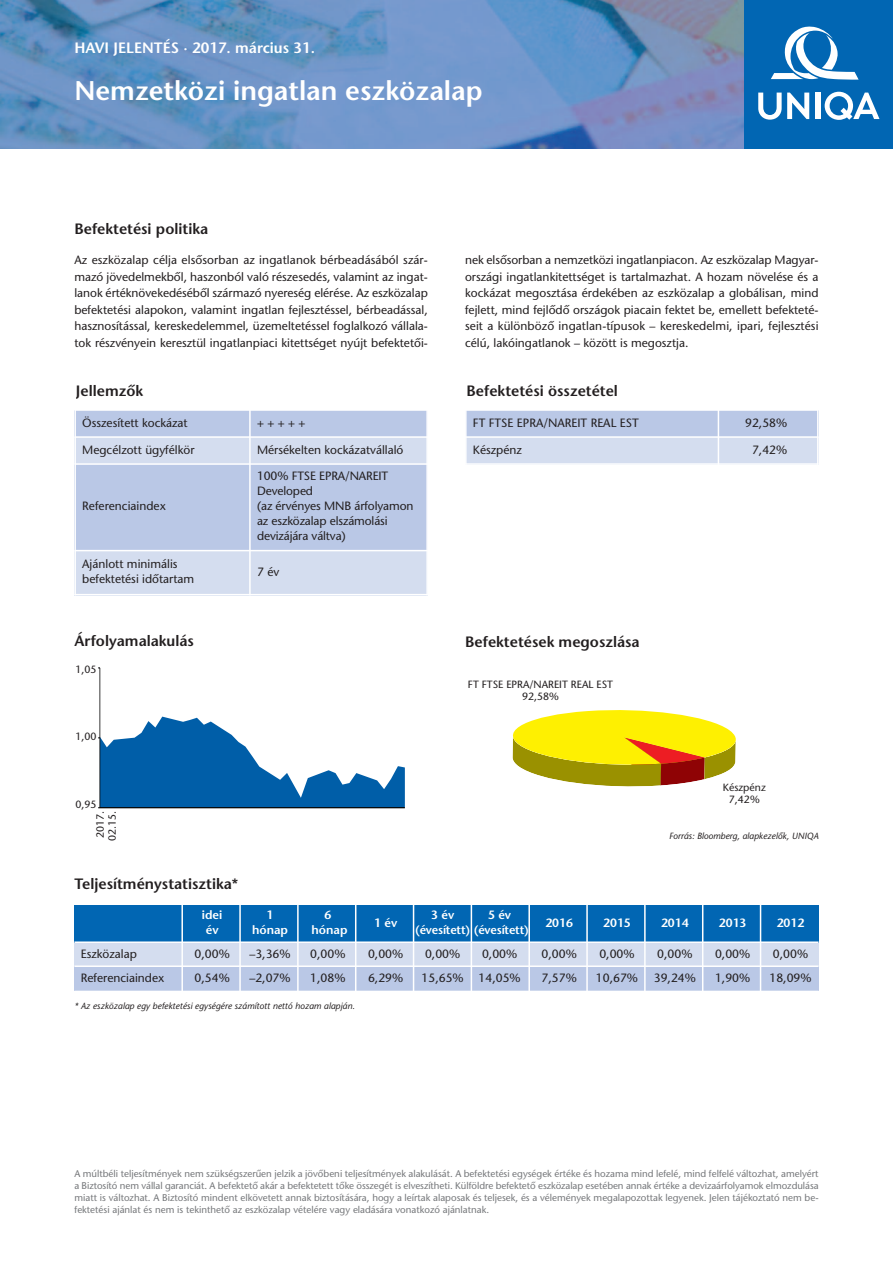
<style>
.page{position:relative;width:893px;height:1263px;background:#fff}
.page>*{position:absolute;margin:0;border:0;box-sizing:border-box;transform-origin:0 0}
.t1{font:27px "ITC Stone Sans M Semi";color:#fff}
.t2{font:15px "ITC Stone Sans M Semi";color:#231f20}
.t3{font:15px "ITC Stone Sans M Semi";color:#fff}
.t4{font:12px/16.5px "ITC Stone Sans M";color:#231f20;text-align:justify}
.t5{font:12px "ITC Stone Sans M Semi";color:#fff}
.t6{font:10.5px/12px "ITC Stone Sans M";color:#231f20;text-align:center}
.t7{font:9.75px/12px "ITC Stone Sans M";color:#76787b;text-align:justify}
.t8{font:italic 9px "ITC Stone Sans M";color:#231f20}
</style>
<div class="page">
<img style="left:0;top:0;width:744px;height:149px">
<div style="left:744px;top:0;width:149px;height:149px;background:#0166b3"></div>
<svg style="left:758px;top:93px;width:51px;height:27px"></svg>
<div style="left:815px;top:93px;width:5px;height:26px;background:#fff"></div>
<svg style="left:825px;top:92px;width:54px;height:28px"></svg>
<svg style="left:771px;top:27px;width:88px;height:53px"></svg>
<div style="left:74px;top:410px;width:176px;height:27px;background:#bac8e6"></div>
<div style="left:250px;top:410px;width:177px;height:27px;background:#bac8e6"></div>
<div style="left:74px;top:437px;width:176px;height:27px;background:#d4ddef"></div>
<div style="left:250px;top:437px;width:177px;height:27px;background:#d4ddef"></div>
<div style="left:74px;top:464px;width:176px;height:87px;background:#bac8e6"></div>
<div style="left:250px;top:464px;width:177px;height:87px;background:#bac8e6"></div>
<div style="left:74px;top:551px;width:176px;height:44px;background:#d4ddef"></div>
<div style="left:250px;top:551px;width:177px;height:44px;background:#d4ddef"></div>
<hr style="left:74px;top:382px;width:2px;height:213px;background:#fff">
<hr style="left:249px;top:409px;width:2px;height:186px;background:#fff">
<hr style="left:426px;top:382px;width:2px;height:213px;background:#fff">
<hr style="left:74px;top:409px;width:354px;height:2px;background:#fff">
<hr style="left:74px;top:436px;width:354px;height:2px;background:#fff">
<hr style="left:74px;top:463px;width:354px;height:2px;background:#fff">
<hr style="left:74px;top:550px;width:354px;height:1px;background:#fff">
<hr style="left:74px;top:594px;width:354px;height:1px;background:#fff">
<hr style="left:99px;top:668px;width:1px;height:140px;background:#000">
<svg style="left:98px;top:717px;width:307px;height:91px"></svg>
<hr style="left:100px;top:807px;width:305px;height:1px;background:#000">
<svg style="left:513px;top:710px;width:223px;height:76px;background:#e0c72a"></svg>
<div style="left:74px;top:941px;width:745px;height:24px;background:#d4ddef"></div>
<div style="left:74px;top:966px;width:745px;height:24px;background:#bac8e6"></div>
<div style="left:74px;top:905px;width:745px;height:38px;background:#0166b3"></div>
<hr style="left:74px;top:941px;width:745px;height:2px;background:#fff">
<hr style="left:74px;top:965px;width:745px;height:2px;background:#fff">
<hr style="left:181px;top:905px;width:2px;height:86px;background:#fff">
<hr style="left:239px;top:905px;width:2px;height:86px;background:#fff">
<hr style="left:297px;top:905px;width:2px;height:86px;background:#fff">
<hr style="left:355px;top:905px;width:1px;height:86px;background:#fff">
<hr style="left:413px;top:905px;width:1px;height:86px;background:#fff">
<hr style="left:471px;top:905px;width:1px;height:86px;background:#fff">
<hr style="left:528px;top:905px;width:2px;height:86px;background:#fff">
<hr style="left:586px;top:905px;width:2px;height:86px;background:#fff">
<hr style="left:644px;top:905px;width:2px;height:86px;background:#fff">
<hr style="left:702px;top:905px;width:1px;height:86px;background:#fff">
<hr style="left:760px;top:905px;width:1px;height:86px;background:#fff">
<div style="left:465px;top:410px;width:253px;height:27px;background:#bac8e6"></div>
<div style="left:718px;top:410px;width:101px;height:27px;background:#bac8e6"></div>
<div style="left:465px;top:437px;width:253px;height:28px;background:#d4ddef"></div>
<div style="left:718px;top:437px;width:101px;height:28px;background:#d4ddef"></div>
<hr style="left:465px;top:382px;width:2px;height:83px;background:#fff">
<hr style="left:718px;top:409px;width:1px;height:56px;background:#fff">
<hr style="left:817px;top:382px;width:2px;height:83px;background:#fff">
<hr style="left:465px;top:409px;width:354px;height:2px;background:#fff">
<hr style="left:465px;top:436px;width:354px;height:2px;background:#fff">
<hr style="left:465px;top:463px;width:354px;height:2px;background:#fff">
<p class="t3" style="left:74px;top:42px;width:242px">HAVI JELENTÉS · 2017. március 31.</p>
<h1 class="t1" style="left:74px;top:81px;width:410px">Nemzetközi ingatlan eszközalap</h1>
<p class="t2" style="left:74px;top:223px;width:135px">Befektetési politika</p>
<p class="t4" style="left:74px;top:253px;width:355px">Az eszközalap célja elsősorban az ingatlanok bérbeadásából szár&shy;mazó jövedelmekből, haszonból való részesedés, valamint az ingat&shy;lanok értéknövekedéséből származó nyereség elérése. Az eszközalap befektetési alapokon, valamint ingatlan fejlesztéssel, bérbeadással, hasznosítással, kereskedelemmel, üzemeltetéssel foglalkozó vállala&shy;tok részvényein keresztül ingatlanpiaci kitettséget nyújt befektetői-</p>
<p class="t4" style="left:465px;top:253px;width:355px">nek elsősorban a nemzetközi ingatlanpiacon. Az eszközalap Magyar&shy;országi ingatlankitettséget is tartalmazhat. A hozam növelése és a kockázat megosztása érdekében az eszközalap a globálisan, mind fejlett, mind fejlődő országok piacain fektet be, emellett befekteté&shy;seit a különböző ingatlan-típusok – kereskedelmi, ipari, fejlesztési célú, lakóingatlanok – között is megosztja.</p>
<p class="t2" style="left:76px;top:385px;width:69px">Jellemzők</p>
<p class="t4" style="left:82px;top:415px;width:107px">Összesített kockázat</p>
<p class="t4" style="left:257px;top:415px;width:50px">+++++</p>
<p class="t4" style="left:82px;top:442px;width:114px">Megcélzott ügyfélkör</p>
<p class="t4" style="left:257px;top:442px;width:148px">Mérsékelten kockázatvállaló</p>
<p class="t2" style="left:467px;top:385px;width:153px">Befektetési összetétel</p>
<p class="t4" style="left:473px;top:415px;width:167px">FT FTSE EPRA/NAREIT REAL EST</p>
<p class="t4" style="left:745px;top:415px;width:44px">92,58%</p>
<p class="t4" style="left:473px;top:442px;width:50px">Készpénz</p>
<p class="t4" style="left:752px;top:442px;width:37px">7,42%</p>
<p class="t4" style="left:82px;top:499px;width:85px">Referenciaindex</p>
<p class="t4" style="left:257px;top:470px;width:158px;line-height:15px;text-align:left">100% FTSE EPRA/NAREIT<br>Developed<br>(az érvényes MNB árfolyamon az eszközalap elszámolási devizájára váltva)</p>
<p class="t4" style="left:82px;top:558px;width:114px;line-height:15px">Ajánlott minimális befektetési időtartam</p>
<p class="t4" style="left:257px;top:565px;width:24px">7 év</p>
<p class="t2" style="left:74px;top:635px;width:121px">Árfolyamalakulás</p>
<p class="t6" style="left:75px;top:664px;width:23px">1,05</p>
<p class="t6" style="left:75px;top:732px;width:23px">1,00</p>
<p class="t6" style="left:75px;top:799px;width:23px">0,95</p>
<p class="t6" style="left:96px;top:841px;width:32px;text-align:left;rotate:-90deg">2017.<br>02.15.</p>
<p class="t2" style="left:74px;top:878px;width:165px">Teljesítménystatisztika*</p>
<p class="t2" style="left:465px;top:636px;width:176px">Befektetések megoszlása</p>
<p class="t6" style="left:468px;top:679px;width:147px">FT FTSE EPRA/NAREIT REAL EST<br>92,58%</p>
<p class="t6" style="left:723px;top:783px;width:44px">Készpénz<br>7,42%</p>
<p class="t8" style="left:669px;top:833px;width:151px">Forrás: Bloomberg, alapkezelők, UNIQA</p>
<p class="t5" style="left:202px;top:911px;width:22px">idei</p>
<p class="t5" style="left:267px;top:911px;width:8px">1</p>
<p class="t5" style="left:324px;top:911px;width:8px">6</p>
<p class="t5" style="left:431px;top:911px;width:25px">3 év</p>
<p class="t5" style="left:488px;top:911px;width:25px">5 év</p>
<p class="t5" style="left:206px;top:926px;width:14px">év</p>
<p class="t5" style="left:252px;top:926px;width:38px">hónap</p>
<p class="t5" style="left:312px;top:926px;width:38px">hónap</p>
<p class="t5" style="left:374px;top:918px;width:25px">1 év</p>
<p class="t5" style="left:415px;top:926px;width:115px">(évesített) (évesített)</p>
<p class="t5" style="left:545px;top:918px;width:29px">2016</p>
<p class="t5" style="left:603px;top:918px;width:29px">2015</p>
<p class="t5" style="left:661px;top:918px;width:29px">2014</p>
<p class="t5" style="left:719px;top:918px;width:29px">2013</p>
<p class="t5" style="left:777px;top:918px;width:29px">2012</p>
<p class="t4" style="left:81px;top:947px;width:58px">Eszközalap</p>
<p class="t4" style="left:195px;top:947px;width:37px">0,00%</p>
<p class="t4" style="left:249px;top:947px;width:43px">–3,36%</p>
<p class="t4" style="left:310px;top:947px;width:37px">0,00%</p>
<p class="t4" style="left:368px;top:947px;width:37px">0,00%</p>
<p class="t4" style="left:425px;top:947px;width:37px">0,00%</p>
<p class="t4" style="left:482px;top:947px;width:37px">0,00%</p>
<p class="t4" style="left:542px;top:947px;width:37px">0,00%</p>
<p class="t4" style="left:599px;top:947px;width:37px">0,00%</p>
<p class="t4" style="left:657px;top:947px;width:37px">0,00%</p>
<p class="t4" style="left:715px;top:947px;width:37px">0,00%</p>
<p class="t4" style="left:773px;top:947px;width:37px">0,00%</p>
<p class="t4" style="left:81px;top:971px;width:85px">Referenciaindex</p>
<p class="t4" style="left:195px;top:971px;width:37px">0,54%</p>
<p class="t4" style="left:249px;top:971px;width:43px">–2,07%</p>
<p class="t4" style="left:310px;top:971px;width:37px">1,08%</p>
<p class="t4" style="left:368px;top:971px;width:37px">6,29%</p>
<p class="t4" style="left:422px;top:971px;width:101px">15,65% 14,05%</p>
<p class="t4" style="left:542px;top:971px;width:37px">7,57%</p>
<p class="t4" style="left:596px;top:971px;width:44px">10,67%</p>
<p class="t4" style="left:654px;top:971px;width:44px">39,24%</p>
<p class="t4" style="left:715px;top:971px;width:37px">1,90%</p>
<p class="t4" style="left:769px;top:971px;width:44px">18,09%</p>
<p class="t8" style="left:74px;top:1003px;width:282px">* Az eszközalap egy befektetési egységére számított nettó hozam alapján.</p>
<p class="t7" style="left:74px;top:1168px;width:746px">A múltbéli teljesítmények nem szükségszerűen jelzik a jövőbeni teljesítmények alakulását. A befektetési egységek értéke és hozama mind lefelé, mind felfelé változhat, amelyért a Biztosító nem vállal garanciát. A befektető akár a befektetett tőke összegét is elveszítheti. Külföldre befektető eszközalap esetében annak értéke a devizaárfolyamok elmozdulása miatt is változhat. A Biztosító mindent elkövetett annak biztosítására, hogy a leírtak alaposak és teljesek, és a vélemények megalapozottak legyenek. Jelen tájékoztató nem be&shy;fektetési ajánlat és nem is tekinthető az eszközalap vételére vagy eladására vonatkozó ajánlatnak.</p>
</div>
